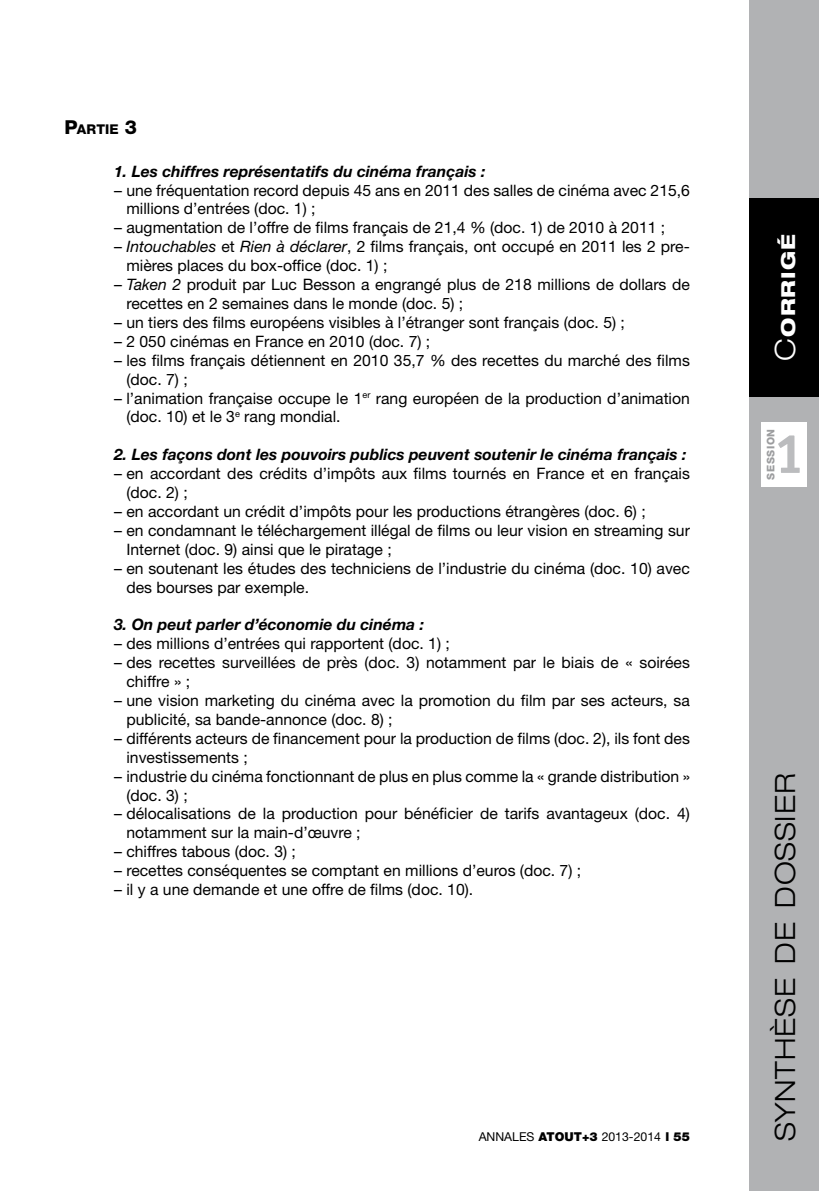
<style>
.page{position:relative;width:819px;height:1191px;background:#fff}
.page>*{position:absolute;margin:0;border:0;box-sizing:border-box;transform-origin:0 0}
.t1{font:700 56px "Officina Sans";color:#bbbcbe}
.t2{font:300 expanded 28px "Helvetica Neue";letter-spacing:.03em;color:#000}
.t3{font:800 expanded 19.25px "Helvetica Neue";letter-spacing:.05em;color:#fff}
.t4{font:15.75px/18.9px "Helvetica Neue";color:#000}
.t5{font:italic 700 15.75px "Helvetica Neue";color:#000}
.t6{font:800 13.47px "Helvetica Neue";color:#000}
.t7{font:12.25px "Helvetica Neue";color:#000}
.t8{font:800 10.5px "Helvetica Neue";letter-spacing:.05em;color:#9c9d9f}
.s1{font-size:19.25px}
.s2{font-style:italic}
.s3{font-weight:900}
.s4{font-weight:300;font-size:28px}
</style>
<div class="page">
<div style="left:749px;top:0;width:70px;height:1191px;background:#b1b2b4"></div>
<div style="left:749px;top:198px;width:70px;height:199px;background:#000"></div>
<div style="left:761px;top:422px;width:45px;height:64px;background:#fff"></div>
<p class="t6" style="left:64px;top:121px;width:74px"><span class="s1">P</span>ARTIE <span class="s1">3</span></p>
<p class="t5" style="left:114px;top:161px;width:373px">1. Les chiffres représentatifs du cinéma français :</p>
<p class="t4" style="left:126px;top:180px;width:565px;text-indent:-12px">– une fréquentation record depuis 45 ans en 2011 des salles de cinéma avec 215,6 millions d’entrées (doc. 1) ;</p>
<p class="t4" style="left:114px;top:218px;width:552px">– augmentation de l’offre de films français de 21,4 % (doc. 1) de 2010 à 2011 ;</p>
<p class="t4" style="left:126px;top:237px;width:565px;text-indent:-12px">– <span class="s2">Intouchables</span> et <span class="s2">Rien à déclarer</span>, 2 films français, ont occupé en 2011 les 2 pre&shy;mières places du box-office (doc. 1) ;</p>
<p class="t4" style="left:126px;top:275px;width:565px;text-indent:-12px">– <span class="s2">Taken 2</span> produit par Luc Besson a engrangé plus de 218 millions de dollars de recettes en 2 semaines dans le monde (doc. 5) ;</p>
<p class="t4" style="left:114px;top:312px;width:512px">– un tiers des films européens visibles à l’étranger sont français (doc. 5) ;</p>
<p class="t4" style="left:114px;top:331px;width:318px">– 2 050 cinémas en France en 2010 (doc. 7) ;</p>
<p class="t4" style="left:126px;top:350px;width:565px;text-indent:-12px">– les films français détiennent en 2010 35,7 % des recettes du marché des films (doc. 7) ;</p>
<p class="t4" style="left:126px;top:388px;width:565px;text-indent:-12px">– l’animation française occupe le 1<sup>er</sup> rang européen de la production d’animation (doc. 10) et le 3<sup>e</sup> rang mondial.</p>
<p class="t5" style="left:114px;top:445px;width:574px">2. Les façons dont les pouvoirs publics peuvent soutenir le cinéma français :</p>
<p class="t4" style="left:126px;top:464px;width:565px;text-indent:-12px">– en accordant des crédits d’impôts aux films tournés en France et en français (doc. 2) ;</p>
<p class="t4" style="left:114px;top:501px;width:533px">– en accordant un crédit d’impôts pour les productions étrangères (doc. 6) ;</p>
<p class="t4" style="left:126px;top:520px;width:565px;text-indent:-12px">– en condamnant le téléchargement illégal de films ou leur vision en streaming sur<br>Internet (doc. 9) ainsi que le piratage ;</p>
<p class="t4" style="left:126px;top:558px;width:565px;text-indent:-12px">– en soutenant les études des techniciens de l’industrie du cinéma (doc. 10) avec des bourses par exemple.</p>
<p class="t5" style="left:114px;top:615px;width:311px">3. On peut parler d’économie du cinéma :</p>
<p class="t4" style="left:114px;top:634px;width:337px">– des millions d’entrées qui rapportent (doc. 1) ;</p>
<p class="t4" style="left:126px;top:653px;width:565px;text-indent:-12px">– des recettes surveillées de près (doc. 3) notamment par le biais de « soirées chiffre » ;</p>
<p class="t4" style="left:126px;top:690px;width:565px;text-indent:-12px">– une vision marketing du cinéma avec la promotion du film par ses acteurs, sa publicité, sa bande-annonce (doc. 8) ;</p>
<p class="t4" style="left:126px;top:728px;width:565px;text-indent:-12px">– différents acteurs de financement pour la production de films (doc. 2), ils font des investissements ;</p>
<p class="t4" style="left:126px;top:766px;width:565px;text-indent:-12px">– industrie du cinéma fonctionnant de plus en plus comme la « grande distribution » (doc. 3) ;</p>
<p class="t4" style="left:126px;top:804px;width:565px;text-indent:-12px">– délocalisations de la production pour bénéficier de tarifs avantageux (doc. 4) notamment sur la main-d’œuvre ;</p>
<p class="t4" style="left:114px;top:842px;width:183px">– chiffres tabous (doc. 3) ;</p>
<p class="t4" style="left:114px;top:861px;width:468px">– recettes conséquentes se comptant en millions d’euros (doc. 7) ;</p>
<p class="t4" style="left:114px;top:879px;width:360px">– il y a une demande et une offre de films (doc. 10).</p>
<p class="t7" style="left:478px;top:1129px;width:213px">ANNALES <span class="s3">ATOUT+3</span> 2013-2014 <span class="s3">l 55</span></p>
<p class="t3" style="left:775px;top:361px;width:128px;rotate:-90deg"><span class="s4">c</span>orrigé</p>
<p class="t8" style="left:764px;top:479px;width:52px;rotate:-90deg">SESSION</p>
<h1 class="t1" style="left:773px;top:419px;width:33px">1</h1>
<h2 class="t2" style="left:768px;top:1141px;width:369px;rotate:-90deg">synthèse de dossier</h2>
</div>
